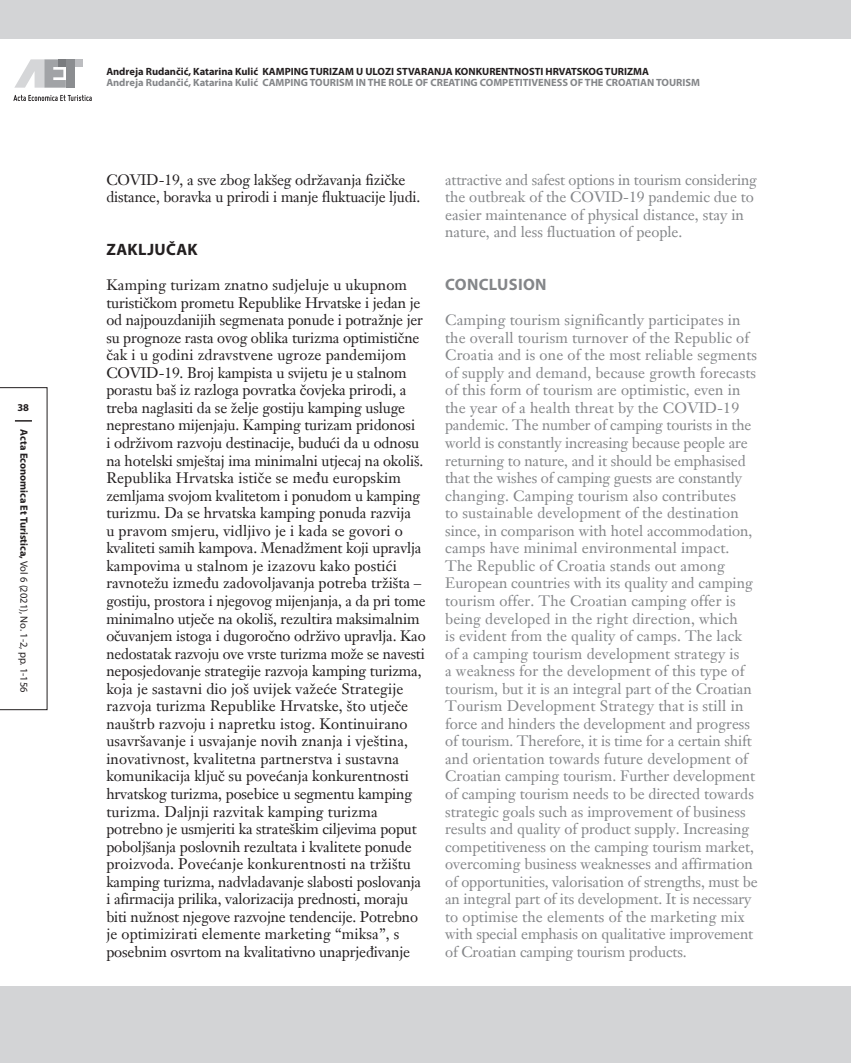
<style>
.page{position:relative;width:851px;height:1063px;background:#fff}
.page>*{position:absolute;margin:0;border:0;box-sizing:border-box;transform-origin:0 0}
.t1{font:700 16.5px "Myriad Pro";color:#848689}
.t2{font:700 16.5px "Myriad Pro";color:#231f20}
.t3{font:15px/17.5px "Janson HR";letter-spacing:-.01em;color:#231f20}
.t4{font:15px/17.5px "Janson HR";color:#848689}
.t5{font:700 10.5px "Myriad Pro";color:#848689}
.t6{font:700 10.5px "Myriad Pro";color:#231f20}
.t7{font:10.5px "Myriad Pro";color:#231f20}
.s1{font-weight:700}
</style>
<div class="page">
<div style="left:0;top:0;width:850px;height:38px;background:#d3d4d6"></div>
<div style="left:0;top:986px;width:850px;height:77px;background:#d3d4d6"></div>
<svg style="left:0;top:387px;width:47px;height:323px"></svg>
<svg style="left:14px;top:59px;width:52px;height:29px"></svg>
<div style="left:66px;top:59px;width:9px;height:29px;background:#8b8d90"></div>
<div style="left:58px;top:59px;width:8px;height:8px;background:#7a7c7f"></div>
<div style="left:75px;top:59px;width:7px;height:8px;background:#bcbdc0"></div>
<svg style="left:13px;top:95px;width:79px;height:6px"></svg>
<p class="t6" style="left:17px;top:401px;width:13px">38</p>
<p class="t7" style="left:31px;top:429px;width:265px;rotate:90deg"><span class="s1">Acta Economica Et Turistica,</span> Vol 6 (2021), No. 1-2, pp. 1-156</p>
<p class="t6" style="left:106px;top:64px;width:544px">Andreja Rudančić, Katarina Kulić KAMPING TURIZAM U ULOZI STVARANJA KONKURENTNOSTI HRVATSKOG TURIZMA</p>
<p class="t5" style="left:106px;top:76px;width:595px">Andreja Rudančić, Katarina Kulić CAMPING TOURISM IN THE ROLE OF CREATING COMPETITIVENESS OF THE CROATIAN TOURISM</p>
<p class="t3" style="left:106px;top:171px;width:315px">COVID-19, a sve zbog lakšeg održavanja fizičke distance, boravka u prirodi i manje fluktuacije ljudi.</p>
<p class="t2" style="left:106px;top:239px;width:22px">Zaključak</p>
<p class="t3" style="left:106px;top:276px;width:321px">Kamping turizam znatno sudjeluje u ukupnom turističkom prometu Republike Hrvatske i jedan je od najpouzdanijih segmenata ponude i potražnje jer su prognoze rasta ovog oblika turizma optimistične čak i u godini zdravstvene ugroze pandemijom COVID-19. Broj kampista u svijetu je u stalnom porastu baš iz razloga povratka čovjeka prirodi, a treba naglasiti da se želje gostiju kamping usluge neprestano mijenjaju. Kamping turizam pridonosi<br>i održivom razvoju destinacije, budući da u odnosu na hotelski smještaj ima minimalni utjecaj na okoliš.<br>Republika Hrvatska ističe se među europskim zemljama svojom kvalitetom i ponudom u kamping turizmu. Da se hrvatska kamping ponuda razvija<br>u pravom smjeru, vidljivo je i kada se govori o kvaliteti samih kampova. Menadžment koji upravlja kampovima u stalnom je izazovu kako postići ravnotežu između zadovoljavanja potreba tržišta – gostiju, prostora i njegovog mijenjanja, a da pri tome minimalno utječe na okoliš, rezultira maksimalnim očuvanjem istoga i dugoročno održivo upravlja. Kao nedostatak razvoju ove vrste turizma može se navesti neposjedovanje strategije razvoja kamping turizma, koja je sastavni dio još uvijek važeće Strategije razvoja turizma Republike Hrvatske, što utječe nauštrb razvoju i napretku istog. Kontinuirano usavršavanje i usvajanje novih znanja i vještina, inovativnost, kvalitetna partnerstva i sustavna komunikacija ključ su povećanja konkurentnosti hrvatskog turizma, posebice u segmentu kamping turizma. Daljnji razvitak kamping turizma potrebno je usmjeriti ka strateškim ciljevima poput poboljšanja poslovnih rezultata i kvalitete ponude proizvoda. Povećanje konkurentnosti na tržištu kamping turizma, nadvladavanje slabosti poslovanja i afirmacija prilika, valorizacija prednosti, moraju biti nužnost njegove razvojne tendencije. Potrebno je optimizirati elemente marketing “miksa”, s posebnim osvrtom na kvalitativno unaprjeđivanje</p>
<p class="t4" style="left:445px;top:171px;width:313px">attractive and safest options in tourism considering the outbreak of the COVID-19 pandemic due to easier maintenance of physical distance, stay in nature, and less fluctuation of people.</p>
<p class="t1" style="left:445px;top:274px;width:21px">Conclusion</p>
<p class="t4" style="left:445px;top:311px;width:314px">Camping tourism significantly participates in the overall tourism turnover of the Republic of Croatia and is one of the most reliable segments of supply and demand, because growth forecasts of this form of tourism are optimistic, even in the year of a health threat by the COVID-19 pandemic. The number of camping tourists in the world is constantly increasing because people are returning to nature, and it should be emphasised that the wishes of camping guests are constantly changing. Camping tourism also contributes<br>to sustainable development of the destination since, in comparison with hotel accommodation, camps have minimal environmental impact.<br>The Republic of Croatia stands out among European countries with its quality and camping tourism offer. The Croatian camping offer is being developed in the right direction, which<br>is evident from the quality of camps. The lack of a camping tourism development strategy is<br>a weakness for the development of this type of tourism, but it is an integral part of the Croatian Tourism Development Strategy that is still in force and hinders the development and progress of tourism. Therefore, it is time for a certain shift and orientation towards future development of Croatian camping tourism. Further development of camping tourism needs to be directed towards strategic goals such as improvement of business results and quality of product supply. Increasing competitiveness on the camping tourism market, overcoming business weaknesses and affirmation of opportunities, valorisation of strengths, must be an integral part of its development. It is necessary to optimise the elements of the marketing mix with special emphasis on qualitative improvement of Croatian camping tourism products.</p>
</div>
